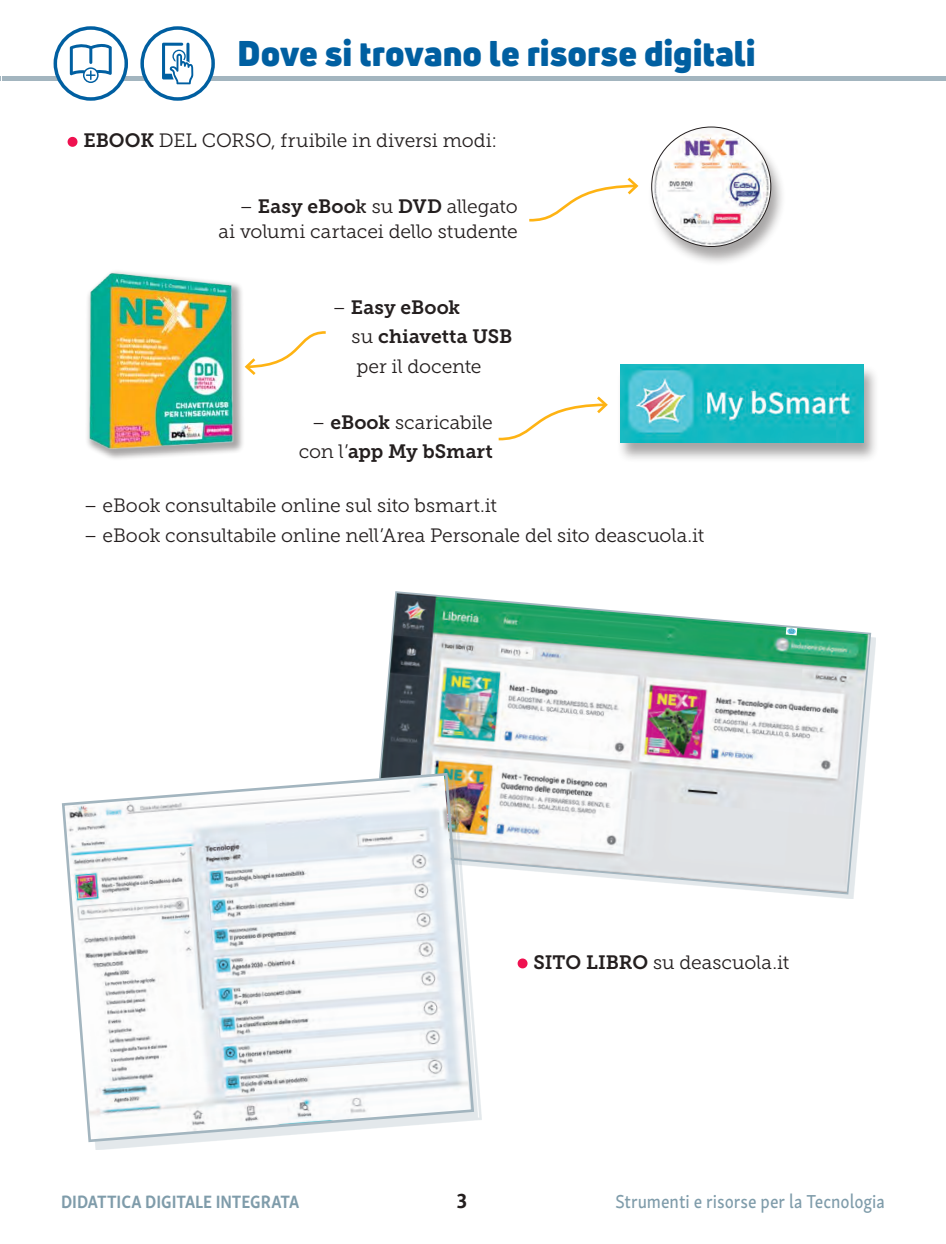
<style>
.page{position:relative;width:946px;height:1244px;background:#fff}
.page>*{position:absolute;margin:0;border:0;box-sizing:border-box;transform-origin:0 0}
.t1{font:900 35px "Uni Neue";color:#005fa1}
.t2{font:700 21px "Skolar Sans Pro";color:#241f1f}
.t3{font:19.25px/24.5px "Museo Slab 300";letter-spacing:-.005em;color:#241f1f;text-align:right}
.t4{font:19.25px/29.4px "Museo Slab 700";letter-spacing:.005em;color:#241f1f}
.t5{font:500 19.25px "Skolar Sans Pro";color:#7f9caa;scale:.9 1}
.t6{font:700 18.38px "Skolar Sans Pro";letter-spacing:-.005em;color:#7f9caa;scale:.9 1}
.s1{font-family:"Museo Slab 700";color:#ef1150}
.s2{font-family:"Museo Slab 700"}
.s3{font-family:"Museo Slab 500"}
.s4{font-family:"Museo Slab 300"}
</style>
<div class="page">
<div style="left:2px;top:76px;width:943px;height:5px;background:#a3b5bf"></div>
<svg style="left:55px;top:28px;width:71px;height:71px"></svg>
<div style="left:54px;top:26px;width:74px;height:75px;border:4px solid #005fa1;border-radius:50%"></div>
<svg style="left:70px;top:41px;width:42px;height:42px"></svg>
<div style="left:142px;top:28px;width:71px;height:71px;background:#fff;border-radius:50%"></div>
<div style="left:140px;top:26px;width:75px;height:75px;border:4px solid #005fa1;border-radius:50%"></div>
<svg style="left:162px;top:43px;width:31px;height:41px"></svg>
<div style="left:68px;top:137px;width:9px;height:10px;border:4px solid #ef1150;border-radius:50%"></div>
<svg style="left:379px;top:591px;width:493px;height:304px"></svg>
<svg style="left:785px;top:627px;width:12px;height:8px"></svg>
<div style="left:69px;top:780px;width:412px;height:369px;background:#a3b5bf;opacity:.3"></div>
<svg style="left:62px;top:771px;width:413px;height:372px"></svg>
<div style="left:84px;top:268px;width:161px;height:193px;background:#241f1f;opacity:.4"></div>
<img style="left:84px;top:269px;width:156px;height:185px">
<div style="left:617px;top:364px;width:262px;height:98px;background:#241f1f;opacity:.4"></div>
<img style="left:620px;top:364px;width:243px;height:79px">
<svg style="left:529px;top:177px;width:110px;height:45px"></svg>
<svg style="left:243px;top:330px;width:83px;height:47px"></svg>
<svg style="left:498px;top:396px;width:110px;height:45px"></svg>
<div style="left:517px;top:958px;width:10px;height:10px;border:4px solid #ef1150;border-radius:50%"></div>
<div style="left:647px;top:127px;width:139px;height:139px;background:#241f1f;opacity:.4"></div>
<div style="left:651px;top:127px;width:119px;height:119px;background:#241f1f;opacity:.08"></div>
<h1 class="t1" style="left:237px;top:29px;width:520px">Dove si trovano le risorse digitali</h1>
<p class="t3" style="left:68px;top:129px;width:430px"><span class="s1">•</span> <span class="s2">EBOOK</span> DEL CORSO, fruibile in diversi modi:</p>
<p class="t3" style="left:218px;top:194px;width:301px">– <span class="s2">Easy eBoo</span><span class="s3">k</span> su <span class="s2">DVD</span> allegato ai volumi cartacei dello studente</p>
<p class="t4" style="left:351px;top:292px;width:162px;text-indent:-19px"><span class="s4">–</span> Easy eBook<br><span class="s4">su</span> chiavetta USB</p>
<p class="t3" style="left:356px;top:354px;width:127px">per il docente</p>
<p class="t3" style="left:312px;top:410px;width:182px">– <span class="s2">eBook</span> scaricabile</p>
<p class="t4" style="left:299px;top:437px;width:195px"><span class="s4">con l’</span>app My bSmart</p>
<p class="t3" style="left:84px;top:493px;width:414px">– eBook consultabile online sul sito bsmart.it</p>
<p class="t3" style="left:84px;top:522px;width:622px">– eBook consultabile online nell’Area Personale del sito deascuola.it</p>
<p class="t3" style="left:518px;top:950px;width:272px"><span class="s1">•</span> <span class="s2">SITO LIBRO</span> su deascuola.it</p>
<p class="t6" style="left:61px;top:1186px;width:266px">DIDATTICA DIGITALE INTEGRATA</p>
<p class="t2" style="left:456px;top:1183px;width:12px">3</p>
<p class="t5" style="left:615px;top:1186px;width:301px">Strumenti e risorse per la Tecnologia</p>
</div>
